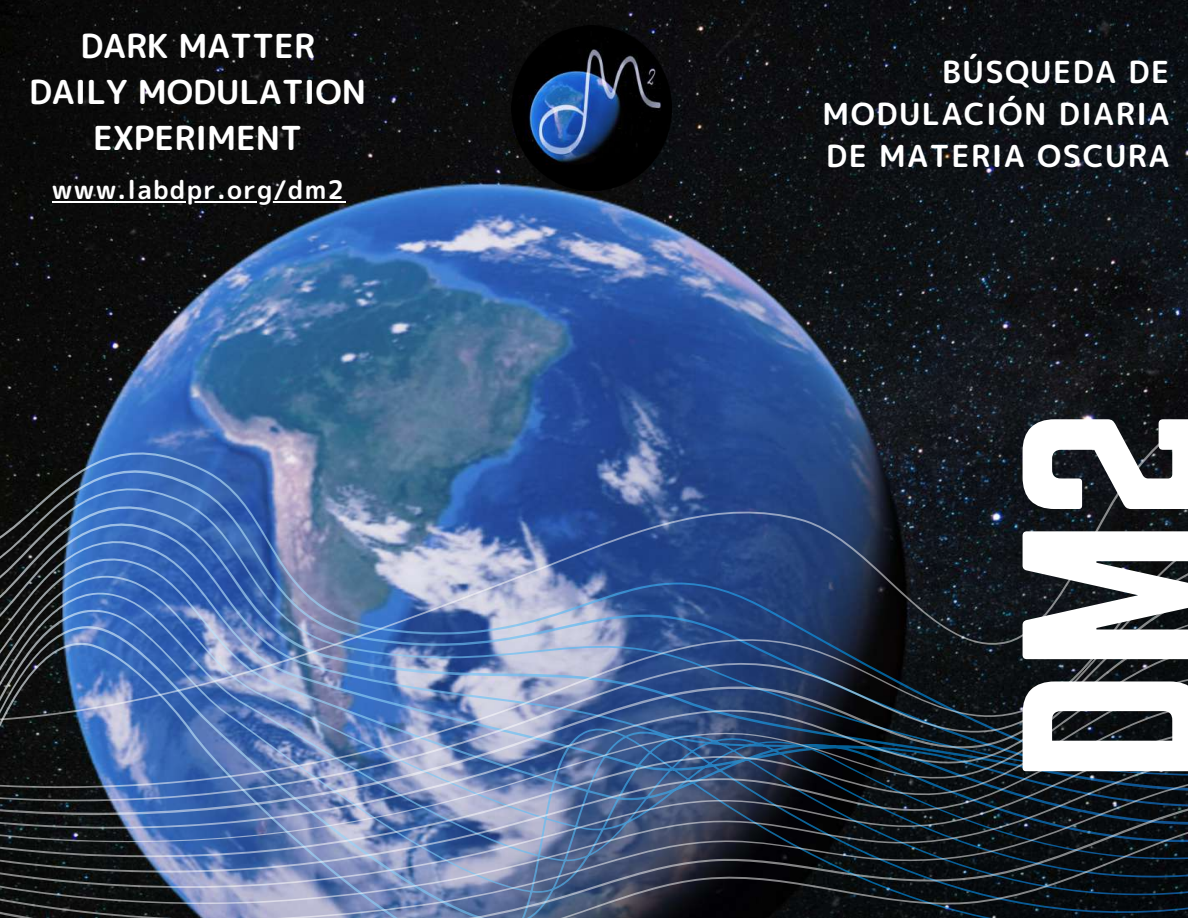
<style>
.page{position:relative;width:1188px;height:918px;background:#fff}
.page>*{position:absolute;margin:0;border:0;box-sizing:border-box;transform-origin:0 0}
.t1{font:224.1px "Norwester";color:#fff}
.t2{font:33px/46.2px "rounded mplus 1 p bold";color:#fff;text-align:center}
.t3{font:30.3px/42.2px "rounded mplus 1 p bold";letter-spacing:.05em;color:#fff;text-align:justify}
.t4{font:25.65px "rounded mplus 1 p bold";letter-spacing:.05em;color:#fff}
</style>
<div class="page">
<img style="left:0;top:0;width:1188px;height:402px">
<img style="left:0;top:402px;width:1188px;height:516px">
<img style="left:511px;top:26px;width:161px;height:164px">
<hr style="left:52px;top:201px;width:293px;height:2px;background:#fff">
<p class="t2" style="left:29px;top:23px;width:339px">DARK MATTER<br>DAILY MODULATION<br>EXPERIMENT</p>
<p class="t4" style="left:52px;top:172px;width:294px">www.labdpr.org/dm2</p>
<p class="t3" style="left:823px;top:50px;width:348px;text-indent:120px">BÚSQUEDA DE MODULACIÓN DIARIA DE MATERIA OSCURA</p>
<h1 class="t1" style="left:1006px;top:782px;width:376px;rotate:-90deg">DM2</h1>
</div>
